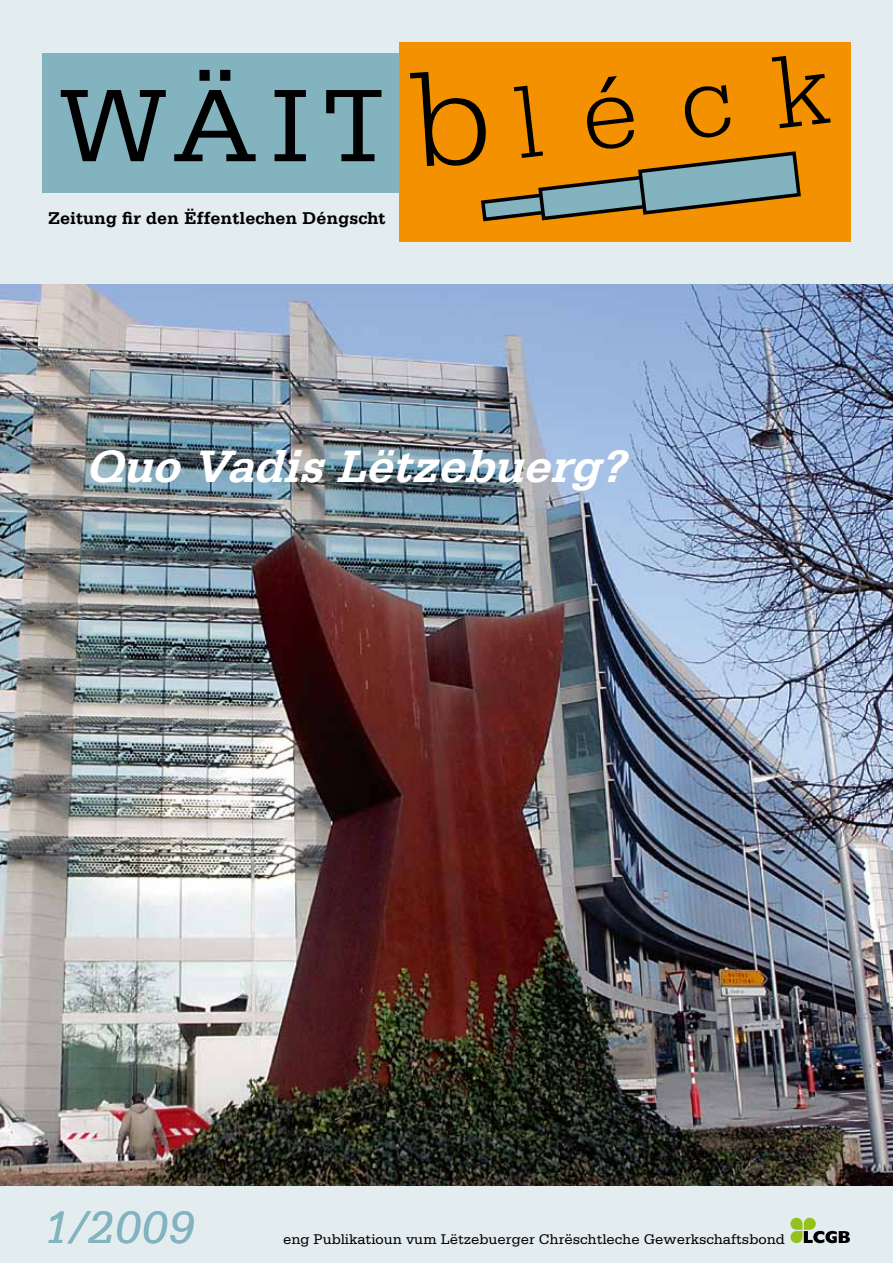
<style>
.page{position:relative;width:893px;height:1263px;background:#e3ecef}
.page>*{position:absolute;margin:0;border:0;box-sizing:border-box;transform-origin:0 0}
.t1{font:italic 700 48px "Serifa Std";color:#fff}
.t2{font:italic 48px "Serifa Std";color:#83b3bf}
.t3{font:700 18px "Serifa Std";color:#000}
.t4{font:14.85px "Serifa Std";color:#000}
</style>
<div class="page">
<img style="left:0;top:285px;width:893px;height:900px">
<div style="left:43px;top:53px;width:374px;height:140px;background:#83b3bf"></div>
<div style="left:399px;top:43px;width:451px;height:199px;background:#f39100"></div>
<svg style="left:61px;top:90px;width:105px;height:71px"></svg>
<svg style="left:174px;top:70px;width:82px;height:91px"></svg>
<svg style="left:275px;top:90px;width:31px;height:71px"></svg>
<svg style="left:326px;top:90px;width:55px;height:71px"></svg>
<svg style="left:410px;top:56px;width:421px;height:166px"></svg>
<svg style="left:790px;top:1218px;width:60px;height:25px"></svg>
<p class="t3" style="left:48px;top:208px;width:339px">Zeitung fir den Ëffentlechen Déngscht</p>
<h1 class="t1" style="left:85px;top:438px;width:555px">QuoVadisLëtzebuerg?</h1>
<h1 class="t2" style="left:43px;top:1201px;width:154px">1/2009</h1>
<p class="t4" style="left:283px;top:1230px;width:503px">eng Publikatioun vum Lëtzebuerger Chrëschtleche Gewerkschaftsbond</p>
</div>
